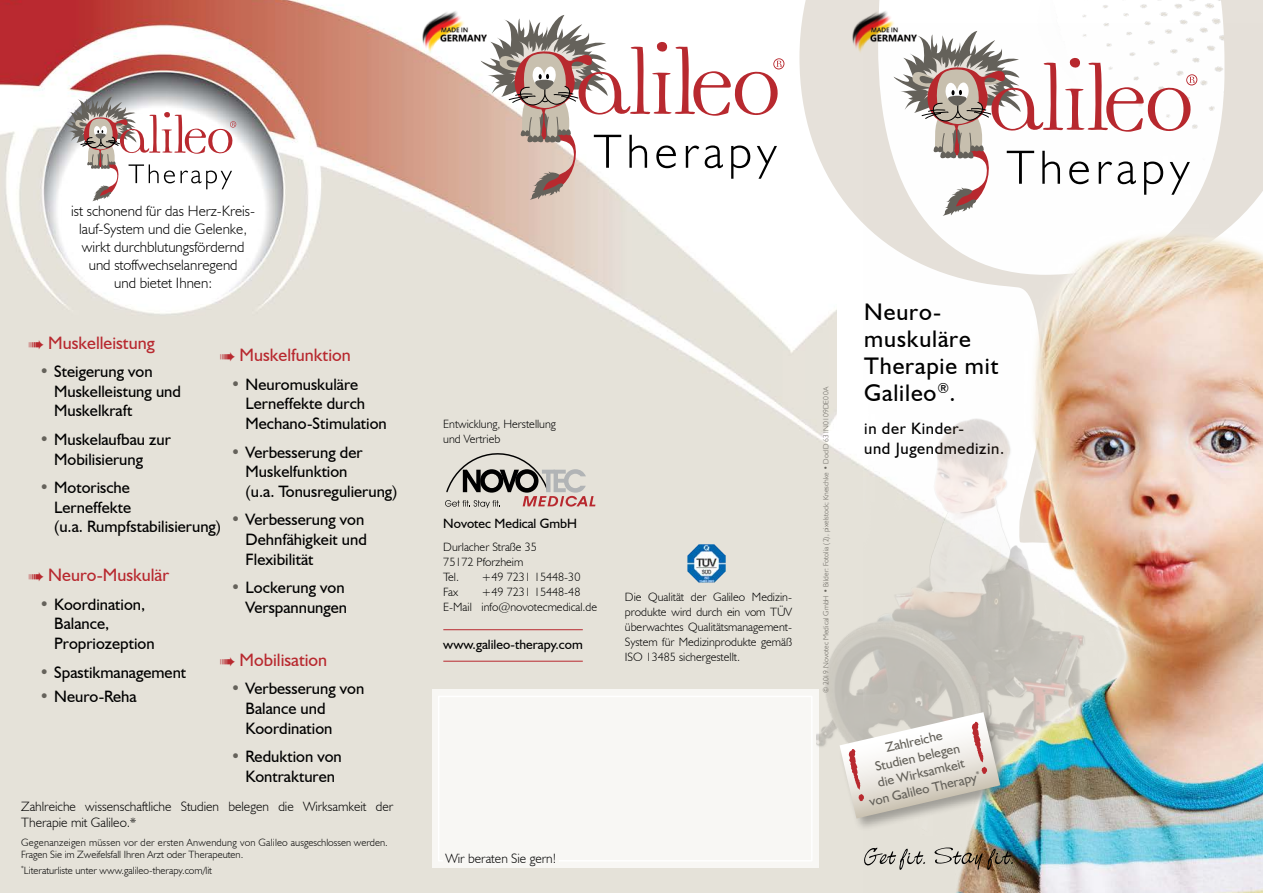
<style>
.page{position:relative;width:1263px;height:893px;background:#fff}
.page>*{position:absolute;margin:0;border:0;box-sizing:border-box;transform-origin:0 0}
.t1{font:24px/27px "Humanist 521 BT";letter-spacing:.035em;color:#000}
.t2{font:18px "Humanist 521 BT";color:#b8292f}
.t3{font:16.5px/19.8px "Humanist 521 BT";color:#000}
.t4{font:16.5px/19.8px "Humanist 521 BT";letter-spacing:.035em;color:#000}
.t5{font:300 15px/18px "Humanist 521 BT";color:#000;text-align:center}
.t6{font:300 13.5px/16.2px "Humanist 521 BT";color:#000}
.t7{font:13.5px/16.2px "Humanist 521 BT";color:#65625b;text-align:center}
.t8{font:13.5px "Humanist 521 BT";color:#000}
.t9{font:300 12px/15px "Humanist 521 BT";color:#000}
.t10{font:300 10.5px/12.6px "Humanist 521 BT";color:#000}
.t11{font:300 7.5px "Humanist 521 BT";letter-spacing:.01em;color:#65625b}
.s1{color:#65625b}
</style>
<div class="page">
<img style="left:0;top:0;width:863px;height:893px">
<img style="left:687px;top:544px;width:39px;height:39px">
<div style="left:432px;top:689px;width:387px;height:179px;background:#f8f7f4"></div>
<div style="left:438px;top:696px;width:374px;height:165px;border:2px solid #fff"></div>
<div style="left:443px;top:853px;width:115px;height:15px;background:#f8f7f4"></div>
<hr style="left:443px;top:661px;width:140px;height:1px;background:#b8292f">
<hr style="left:443px;top:629px;width:140px;height:1px;background:#b8292f">
<svg style="left:445px;top:453px;width:150px;height:55px;background:#bcb4ae"></svg>
<svg style="left:799px;top:0;width:464px;height:689px"></svg>
<img style="left:420px;top:9px;width:72px;height:45px">
<img style="left:850px;top:9px;width:71px;height:49px">
<svg style="left:481px;top:15px;width:303px;height:185px"></svg>
<svg style="left:65px;top:97px;width:171px;height:104px"></svg>
<img style="left:816px;top:412px;width:47px;height:395px">
<img style="left:863px;top:23px;width:400px;height:870px">
<svg style="left:934px;top:847px;width:79px;height:23px;background:#968b7a"></svg>
<svg style="left:863px;top:848px;width:62px;height:22px"></svg>
<div style="left:838px;top:710px;width:176px;height:122px;background:#000;opacity:.3"></div>
<svg style="left:833px;top:712px;width:171px;height:106px"></svg>
<p class="t5" style="left:71px;top:201px;width:185px">ist schonend für das Herz-Kreis&shy;lauf-System und die Gelenke, wirkt durchblutungsfördernd und stoffwechselanregend<br>und bietet Ihnen:</p>
<p class="t2" style="left:29px;top:331px;width:128px">→ Muskelleistung</p>
<p class="t3" style="left:54px;top:361px;width:128px;text-indent:-15px"><span class="s1">•</span> Steigerung von<br>Muskelleistung und<br>Muskelkraft</p>
<p class="t3" style="left:54px;top:429px;width:118px;text-indent:-15px"><span class="s1">•</span> Muskelaufbau zur<br>Mobilisierung</p>
<p class="t3" style="left:54px;top:477px;width:168px;text-indent:-15px"><span class="s1">•</span> Motorische<br>Lerneffekte<br>(u.a. Rumpfstabilisierung)</p>
<p class="t2" style="left:220px;top:344px;width:132px">→ Muskelfunktion</p>
<p class="t3" style="left:246px;top:374px;width:143px;text-indent:-15px"><span class="s1">•</span> Neuromuskuläre<br>Lerneffekte durch<br>Mechano-Stimulation</p>
<p class="t3" style="left:246px;top:442px;width:153px;text-indent:-15px"><span class="s1">•</span> Verbesserung der<br>Muskelfunktion<br>(u.a. Tonusregulierung)</p>
<p class="t3" style="left:246px;top:510px;width:123px;text-indent:-15px"><span class="s1">•</span> Verbesserung von<br>Dehnfähigkeit und<br>Flexibilität</p>
<p class="t3" style="left:231px;top:577px;width:118px;text-align:right"><span class="s1">•</span> Lockerung von<br>Verspannungen</p>
<p class="t2" style="left:29px;top:564px;width:142px">→ Neuro-Muskulär</p>
<p class="t3" style="left:54px;top:594px;width:102px;text-indent:-15px"><span class="s1">•</span> Koordination,<br>Balance,<br>Propriozeption</p>
<p class="t3" style="left:39px;top:662px;width:148px"><span class="s1">•</span> Spastikmanagement</p>
<p class="t3" style="left:39px;top:686px;width:99px"><span class="s1">•</span> Neuro-Reha</p>
<p class="t2" style="left:220px;top:649px;width:109px">→ Mobilisation</p>
<p class="t3" style="left:246px;top:678px;width:120px;text-indent:-15px"><span class="s1">•</span> Verbesserung von<br>Balance und<br>Koordination</p>
<p class="t3" style="left:231px;top:746px;width:113px;text-align:center"><span class="s1">•</span> Reduktion von<br>Kontrakturen</p>
<p class="t6" style="left:21px;top:798px;width:374px">Zahlreiche wissenschaftliche Studien belegen die Wirksamkeit der<br>Therapie mit Galileo.*</p>
<p class="t10" style="left:21px;top:836px;width:368px">Gegenanzeigen müssen vor der ersten Anwendung von Galileo ausgeschlossen werden.<br>Fragen Sie im Zweifelsfall Ihren Arzt oder Therapeuten.</p>
<p class="t10" style="left:21px;top:863px;width:192px"><sup>*</sup>Literaturliste unter www.galileo-therapy.com/lit</p>
<p class="t9" style="left:443px;top:416px;width:114px">Entwicklung, Herstellung und Vertrieb</p>
<p class="t8" style="left:443px;top:515px;width:135px">Novotec Medical GmbH</p>
<p class="t9" style="left:443px;top:539px;width:95px">Durlacher Straße 35<br>75172 Pforzheim<br>Tel.</p>
<p class="t9" style="left:482px;top:569px;width:100px">+49 7231 15448-30</p>
<p class="t9" style="left:443px;top:584px;width:155px;text-indent:38px">+49 7231 15448-48<br>E-Mail info@novotecmedical.de</p>
<p class="t9" style="left:443px;top:584px;width:17px">Fax</p>
<p class="t8" style="left:443px;top:636px;width:141px">www.galileo-therapy.com</p>
<p class="t9" style="left:625px;top:590px;width:169px;text-align:justify">Die Qualität der Galileo Medizin&shy;produkte wird durch ein vom TÜV überwachtes Qualitätsmanagement-System für Medizinprodukte gemäß ISO 13485 sichergestellt.</p>
<p class="t11" style="left:821px;top:693px;width:308px;rotate:-90deg">© 2019 Novotec Medical GmbH • Bilder: Fotolia (2), pixelstock; Kneschke • DocID 631N0109DE00A</p>
<p class="t6" style="left:446px;top:850px;width:112px">Wir beraten Sie gern!</p>
<h1 class="t1" style="left:864px;top:298px;width:136px">Neuro&shy;muskuläre<br>Therapie mit<br>Galileo<sup>®</sup>.</h1>
<p class="t4" style="left:864px;top:418px;width:141px">in der Kinder-<br>und Jugendmedizin.</p>
<p class="t7" style="left:857px;top:746px;width:115px;rotate:-13deg">Zahlreiche<br>Studien belegen<br>die Wirksamkeit<br>von Galileo Therapy<sup>*</sup></p>
</div>
